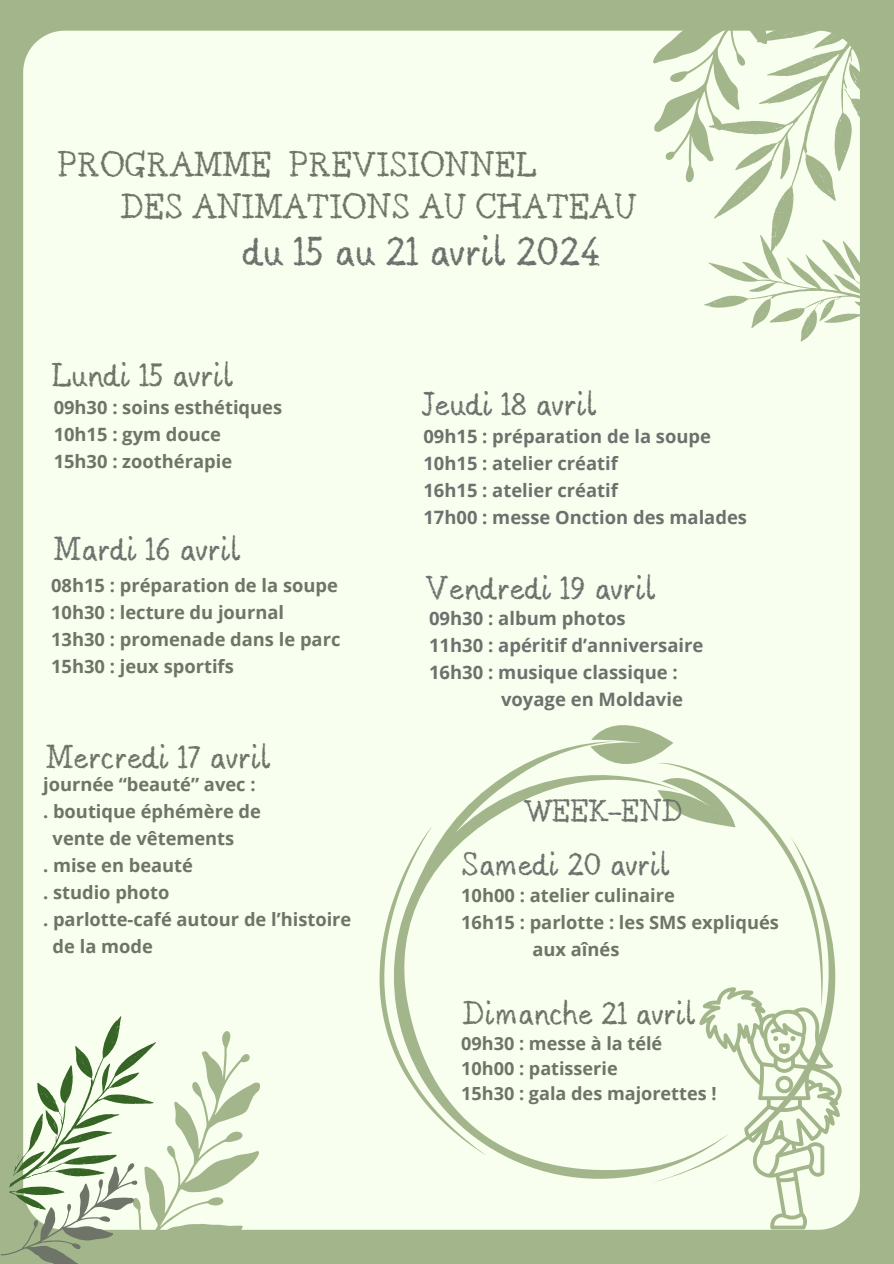
<style>
.page{position:relative;width:894px;height:1264px;background:#fff}
.page>*{position:absolute;margin:0;border:0;box-sizing:border-box;transform-origin:0 0}
.t1{font:36px "Berton";color:#6b726e}
.t2{font:30px/41.7px "Berton";color:#6e7467}
.t3{font:28.8px "Berton";color:#6b726e}
.t4{font:28.8px "Berton";color:#6e7467}
.t5{font:28.2px "Berton";color:#6e7467}
.t6{font:28.2px "Berton";color:#6b726e}
.t7{font:26.85px "Berton";color:#6b726e}
.t8{font:700 18.45px "Open Sans";color:#6b726e}
.t9{font:700 18.3px "Open Sans";color:#6e7467}
.t10{font:700 18.15px "Open Sans";color:#6e7467}
</style>
<div class="page">
<div style="left:0;top:0;width:893px;height:1263px;background:#a3b68b"></div>
<div style="left:23px;top:31px;width:836px;height:1178px;background:#f8ffee"></div>
<svg style="left:690px;top:188px;width:170px;height:11px;fill:#f8ffee"></svg>
<svg style="left:605px;top:30px;width:255px;height:158px;fill:#f8ffee"></svg>
<svg style="left:689px;top:199px;width:171px;height:167px;background:#eaf3de"></svg>
<svg style="left:173px;top:1025px;width:111px;height:205px;fill:#f8ffee"></svg>
<svg style="left:0;top:999px;width:173px;height:264px"></svg>
<svg style="left:580px;top:691px;width:158px;height:9px"></svg>
<svg style="left:854px;top:1007px;width:6px;height:191px"></svg>
<div style="left:284px;top:700px;width:570px;height:530px;background:#f8ffee"></div>
<div style="left:298px;top:826px;width:302px;height:341px;background:#f8ffee"></div>
<svg style="left:657px;top:729px;width:203px;height:278px;background:#f2f9e7"></svg>
<svg style="left:699px;top:987px;width:142px;height:242px"></svg>
<p class="t2" style="left:120px;top:147px;width:518px;text-indent:-63px">PROGRAMME PREVISIONNEL<br>DES ANIMATIONS AU CHATEAU</p>
<p class="t1" style="left:242px;top:233px;width:360px">du 15 au 21 avril 2024</p>
<p class="t4" style="left:51px;top:360px;width:183px">Lundi 15 avril</p>
<p class="t9" style="left:54px;top:394px;width:230px">09h30 : soins esthétiques</p>
<p class="t9" style="left:54px;top:421px;width:169px">10h15 : gym douce</p>
<p class="t9" style="left:54px;top:448px;width:180px">15h30 : zoothérapie</p>
<h1 class="t3" style="left:54px;top:534px;width:188px">Mardi 16 avril</h1>
<h2 class="t9" style="left:51px;top:572px;width:288px">08h15 : préparation de la soupe</h2>
<h1 class="t9" style="left:51px;top:599px;width:234px">10h30 : lecture du journal</h1>
<p class="t9" style="left:51px;top:626px;width:291px">13h30 : promenade dans le parc</p>
<p class="t9" style="left:51px;top:653px;width:184px">15h30 : jeux sportifs</p>
<p class="t4" style="left:46px;top:742px;width:226px">Mercredi 17 avril</p>
<p class="t9" style="left:43px;top:771px;width:214px">journée “beauté” avec :</p>
<p class="t9" style="left:43px;top:798px;width:219px">. boutique éphémère de</p>
<p class="t9" style="left:53px;top:825px;width:183px">vente de vêtements</p>
<p class="t9" style="left:43px;top:852px;width:151px">. mise en beauté</p>
<h1 class="t9" style="left:43px;top:879px;width:128px">. studio photo</h1>
<p class="t9" style="left:43px;top:906px;width:310px">. parlotte-café autour de l’histoire</p>
<p class="t9" style="left:53px;top:933px;width:102px">de la mode</p>
<p class="t3" style="left:421px;top:389px;width:176px">Jeudi 18 avril</p>
<p class="t8" style="left:423px;top:423px;width:289px">09h15 : préparation de la soupe</p>
<h1 class="t8" style="left:423px;top:450px;width:196px">10h15 : atelier créatif</h1>
<p class="t8" style="left:423px;top:477px;width:196px">16h15 : atelier créatif</p>
<p class="t8" style="left:423px;top:504px;width:325px">17h00 : messe Onction des malades</p>
<p class="t3" style="left:425px;top:573px;width:231px">Vendredi 19 avril</p>
<h1 class="t8" style="left:429px;top:605px;width:198px">09h30 : album photos</h1>
<p class="t8" style="left:429px;top:632px;width:276px">11h30 : apéritif d’anniversaire</p>
<p class="t8" style="left:429px;top:659px;width:250px">16h30 : musique classique :</p>
<p class="t8" style="left:501px;top:686px;width:183px">voyage en Moldavie</p>
<p class="t7" style="left:524px;top:797px;width:160px">WEEK-END</p>
<p class="t6" style="left:461px;top:849px;width:210px">Samedi 20 avril</p>
<h1 class="t9" style="left:461px;top:882px;width:215px">10h00 : atelier culinaire</h1>
<p class="t9" style="left:461px;top:909px;width:319px">16h15 : parlotte : les SMS expliqués</p>
<p class="t9" style="left:532px;top:936px;width:88px">aux aînés</p>
<p class="t5" style="left:462px;top:998px;width:234px">Dimanche 21 avril</p>
<p class="t10" style="left:461px;top:1030px;width:202px">09h30 : messe à la télé</p>
<p class="t10" style="left:461px;top:1055px;width:158px">10h00 : patisserie</p>
<p class="t10" style="left:461px;top:1080px;width:257px">15h30 : gala des majorettes !</p>
</div>
